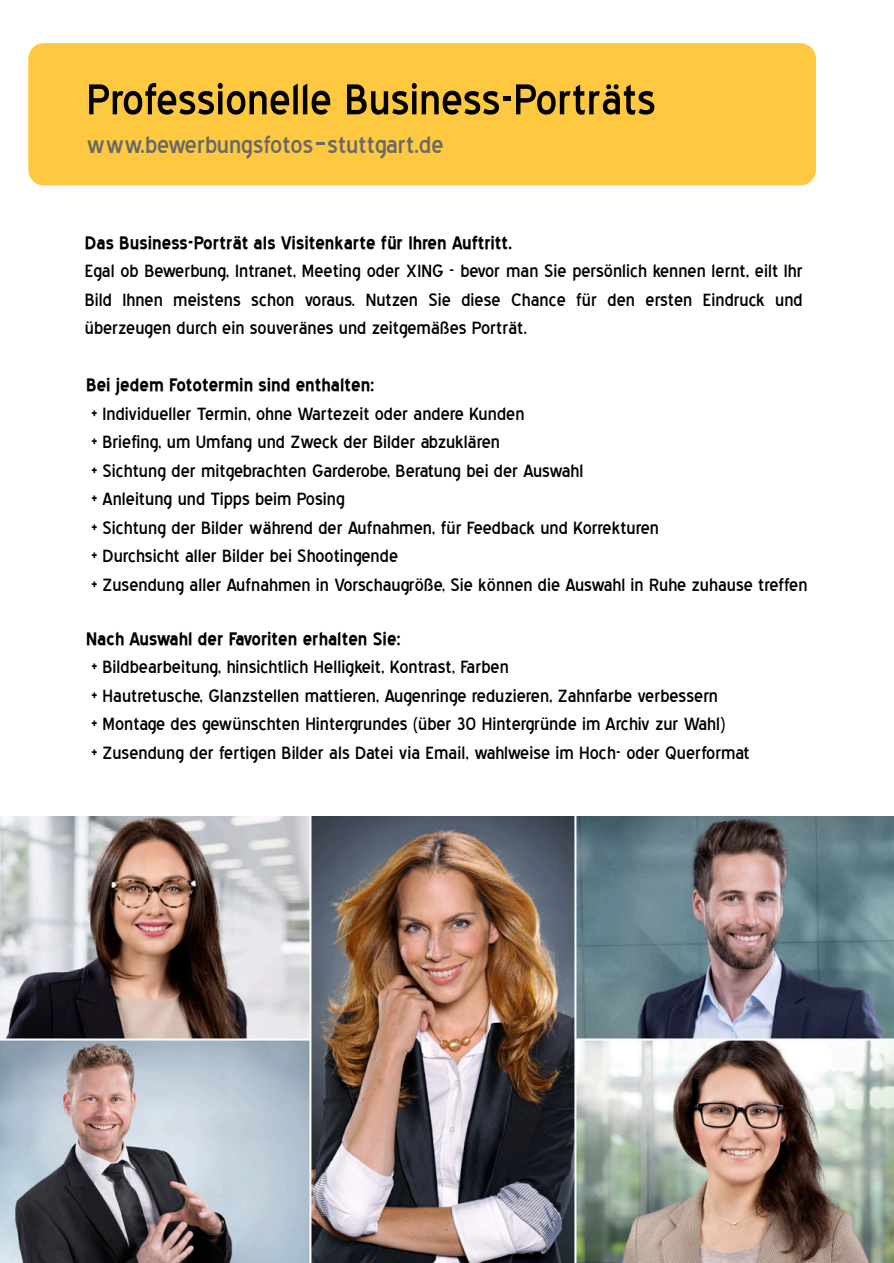
<style>
.page{position:relative;width:894px;height:1263px;background:#fff}
.page>*{position:absolute;margin:0;border:0;box-sizing:border-box;transform-origin:0 0}
.t1{font:54px "Blue Highway";color:#000}
.t2{font:30px "Blue Highway";color:#686868}
.t3{font:22.5px/28.5px "Blue Highway";color:#000}
.t4{font:700 22.5px "Blue Highway";color:#000}
</style>
<div class="page">
<div style="left:28px;top:43px;width:787px;height:142px;background:#ffc841;border-radius:16px"></div>
<img style="left:1px;top:816px;width:892px;height:447px">
<h1 class="t1" style="left:86px;top:64px;width:570px">Professionelle Business-Porträts</h1>
<h2 class="t2" style="left:86px;top:125px;width:358px">www.bewerbungsfotos-stuttgart.de</h2>
<p class="t4" style="left:85px;top:228px;width:429px">Das Business-Porträt als Visitenkarte für Ihren Auftritt.</p>
<p class="t3" style="left:85px;top:255px;width:719px;text-align:justify">Egal ob Bewerbung, Intranet, Meeting oder XING - bevor man Sie persönlich kennen lernt, eilt Ihr Bild Ihnen meistens schon voraus. Nutzen Sie diese Chance für den ersten Eindruck und überzeugen durch ein souveränes und zeitgemäßes Porträt.</p>
<p class="t4" style="left:86px;top:370px;width:290px">Bei jedem Fototermin sind enthalten:</p>
<p class="t3" style="left:91px;top:398px;width:717px">+ Individueller Termin, ohne Wartezeit oder andere Kunden<br>+ Briefing, um Umfang und Zweck der Bilder abzuklären<br>+ Sichtung der mitgebrachten Garderobe, Beratung bei der Auswahl<br>+ Anleitung und Tipps beim Posing<br>+ Sichtung der Bilder während der Aufnahmen, für Feedback und Korrekturen<br>+ Durchsicht aller Bilder bei Shootingende<br>+ Zusendung aller Aufnahmen in Vorschaugröße, Sie können die Auswahl in Ruhe zuhause treffen</p>
<p class="t4" style="left:86px;top:624px;width:316px">Nach Auswahl der Favoriten erhalten Sie:</p>
<p class="t3" style="left:91px;top:651px;width:659px">+ Bildbearbeitung, hinsichtlich Helligkeit, Kontrast, Farben<br>+ Hautretusche, Glanzstellen mattieren, Augenringe reduzieren, Zahnfarbe verbessern<br>+ Montage des gewünschten Hintergrundes (über 30 Hintergründe im Archiv zur Wahl)<br>+ Zusendung der fertigen Bilder als Datei via Email, wahlweise im Hoch- oder Querformat</p>
</div>
